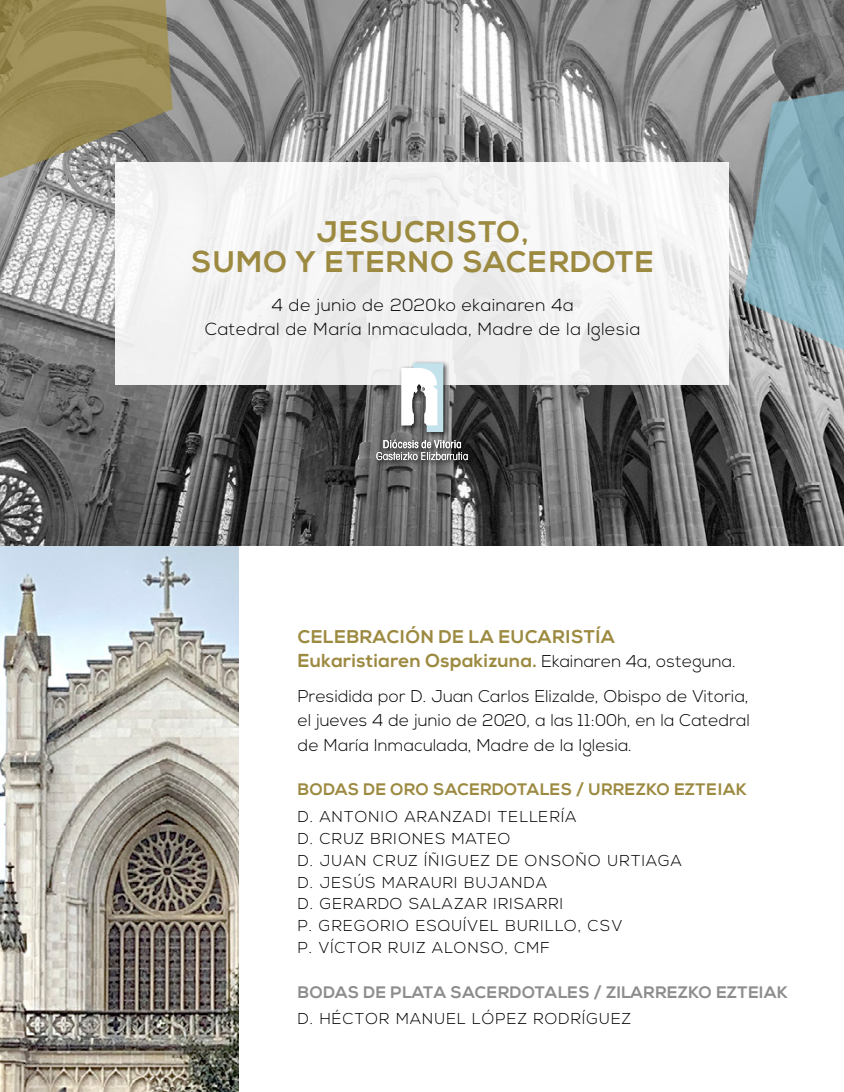
<style>
.page{position:relative;width:844px;height:1092px;background:#fff}
.page>*{position:absolute;margin:0;border:0;box-sizing:border-box;transform-origin:0 0}
.t1{font:700 29.75px/29.8px "Nexa";letter-spacing:.05em;color:#9d8a41;text-align:center}
.t2{font:700 18.72px "Nexa";letter-spacing:.02em;color:#9d8a41}
.t3{font:700 18.38px "Nexa";letter-spacing:.035em;color:#9d8a41}
.t4{font:300 17.5px/23.6px "Nexa";letter-spacing:.035em;color:#000;text-align:center}
.t5{font:300 16.97px/24.5px "Nexa";letter-spacing:.01em;color:#000;text-align:justify}
.t6{font:700 16.62px "Nexa";letter-spacing:.035em;color:#8d8d8d}
.t7{font:700 16.62px "Nexa";letter-spacing:.035em;color:#9d8a41}
.t8{font:300 15.75px/21.9px "Nexa";letter-spacing:.07em;color:#000}
.s1{font-weight:300;font-size:16.97px;color:#000}
</style>
<div class="page">
<img style="left:0;top:0;width:843px;height:546px">
<div style="left:115px;top:162px;width:613px;height:222px;background:#f2f2f2"></div>
<div style="left:373px;top:360px;width:101px;height:107px;background:#000;opacity:.7"></div>
<svg style="left:376px;top:439px;width:91px;height:21px"></svg>
<svg style="left:401px;top:363px;width:42px;height:69px"></svg>
<img style="left:0;top:546px;width:239px;height:545px">
<h1 class="t1" style="left:192px;top:218px;width:463px">JESUCRISTO,<br>SUMO Y ETERNO SACERDOTE</h1>
<p class="t4" style="left:205px;top:294px;width:436px">4 de junio de 2020ko ekainaren 4a<br>Catedral de María Inmaculada, Madre de la Iglesia</p>
<p class="t3" style="left:298px;top:626px;width:318px">CELEBRACIÓN DE LA EUCARISTÍA</p>
<p class="t2" style="left:298px;top:649px;width:439px">Eukaristiaren Ospakizuna. <span class="s1">Ekainaren 4a, osteguna.</span></p>
<p class="t5" style="left:298px;top:684px;width:453px">Presidida por D. Juan Carlos Elizalde, Obispo de Vitoria, el jueves 4 de junio de 2020, a las 11:00h, en la Catedral de María Inmaculada, Madre de la Iglesia.</p>
<p class="t7" style="left:298px;top:779px;width:450px">BODAS DE ORO SACERDOTALES / URREZKO EZTEIAK</p>
<p class="t8" style="left:298px;top:806px;width:385px">D. ANTONIO ARANZADI TELLERÍA<br>D. CRUZ BRIONES MATEO<br>D. JUAN CRUZ ÍÑIGUEZ DE ONSOÑO URTIAGA<br>D. JESÚS MARAURI BUJANDA<br>D. GERARDO SALAZAR IRISARRI<br>P. GREGORIO ESQUÍVEL BURILLO, CSV<br>P. VÍCTOR RUIZ ALONSO, CMF</p>
<p class="t6" style="left:298px;top:982px;width:491px">BODAS DE PLATA SACERDOTALES / ZILARREZKO EZTEIAK</p>
<p class="t8" style="left:298px;top:1008px;width:334px">D. HÉCTOR MANUEL LÓPEZ RODRÍGUEZ</p>
</div>
